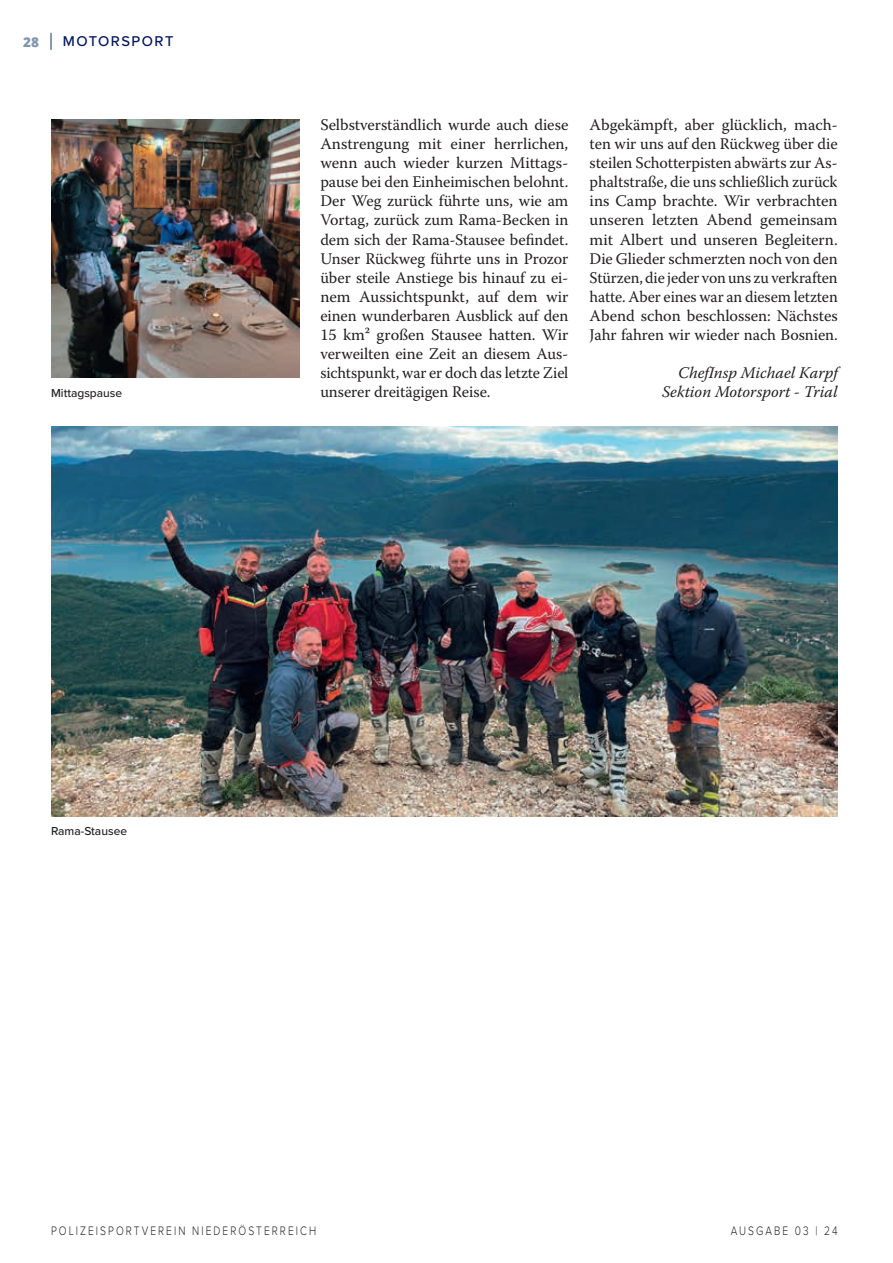
<style>
.page{position:relative;width:893px;height:1263px;background:#fff}
.page>*{position:absolute;margin:0;border:0;box-sizing:border-box;transform-origin:0 0}
.t1{font:16.2px/19px "Warnock Pro";letter-spacing:-.005em;color:#231f20;text-align:justify}
.t2{font:italic 16.2px "Warnock Pro";color:#231f20}
.t3{font:500 14.7px "Proxima Nova";letter-spacing:.1em;color:#04175c}
.t4{font:800 13.5px "Open Sans";color:#8197a9}
.t5{font:300 12.75px "Proxima Nova";letter-spacing:.2em;color:#231f20;scale:.8 1}
.t6{font:500 12px "Proxima Nova";color:#231f20}
</style>
<div class="page">
<img style="left:51px;top:119px;width:248px;height:259px">
<img style="left:51px;top:427px;width:787px;height:389px">
<svg style="left:50px;top:34px;width:2px;height:15px"></svg>
<p class="t4" style="left:23px;top:31px;width:17px">28</p>
<p class="t3" style="left:63px;top:30px;width:112px">MOTORSPORT</p>
<p class="t1" style="left:320px;top:115px;width:250px">Selbstverständlich wurde auch diese Anstrengung mit einer herrlichen, wenn auch wieder kurzen Mittags&shy;pause bei den Einheimischen belohnt.<br>Der Weg zurück führte uns, wie am Vortag, zurück zum Rama-Becken in dem sich der Rama-Stausee befindet.<br>Unser Rückweg führte uns in Prozor über steile Anstiege bis hinauf zu ei&shy;nem Aussichtspunkt, auf dem wir einen wunderbaren Ausblick auf den 15 km² großen Stausee hatten. Wir verweilten eine Zeit an diesem Aus&shy;sichtspunkt, war er doch das letzte Ziel unserer dreitägigen Reise.</p>
<p class="t1" style="left:590px;top:115px;width:250px">Abgekämpft, aber glücklich, mach&shy;ten wir uns auf den Rückweg über die steilen Schotterpisten abwärts zur As&shy;phaltstraße, die uns schließlich zurück ins Camp brachte. Wir verbrachten unseren letzten Abend gemeinsam mit Albert und unseren Begleitern.<br>Die Glieder schmerzten noch von den Stürzen, die jeder von uns zu verkraften hatte. Aber eines war an diesem letzten Abend schon beschlossen: Nächstes Jahr fahren wir wieder nach Bosnien.</p>
<p class="t2" style="left:678px;top:363px;width:161px">ChefInsp Michael Karpf</p>
<p class="t6" style="left:51px;top:384px;width:73px">Mittagspause</p>
<p class="t2" style="left:662px;top:382px;width:177px">Sektion Motorsport - Trial</p>
<p class="t6" style="left:51px;top:822px;width:78px">Rama-Stausee</p>
<p class="t5" style="left:51px;top:1221px;width:333px">POLIZEISPORTVEREIN NIEDERÖSTERREICH</p>
<p class="t5" style="left:731px;top:1221px;width:135px">AUSGABE 03 | 24</p>
</div>
